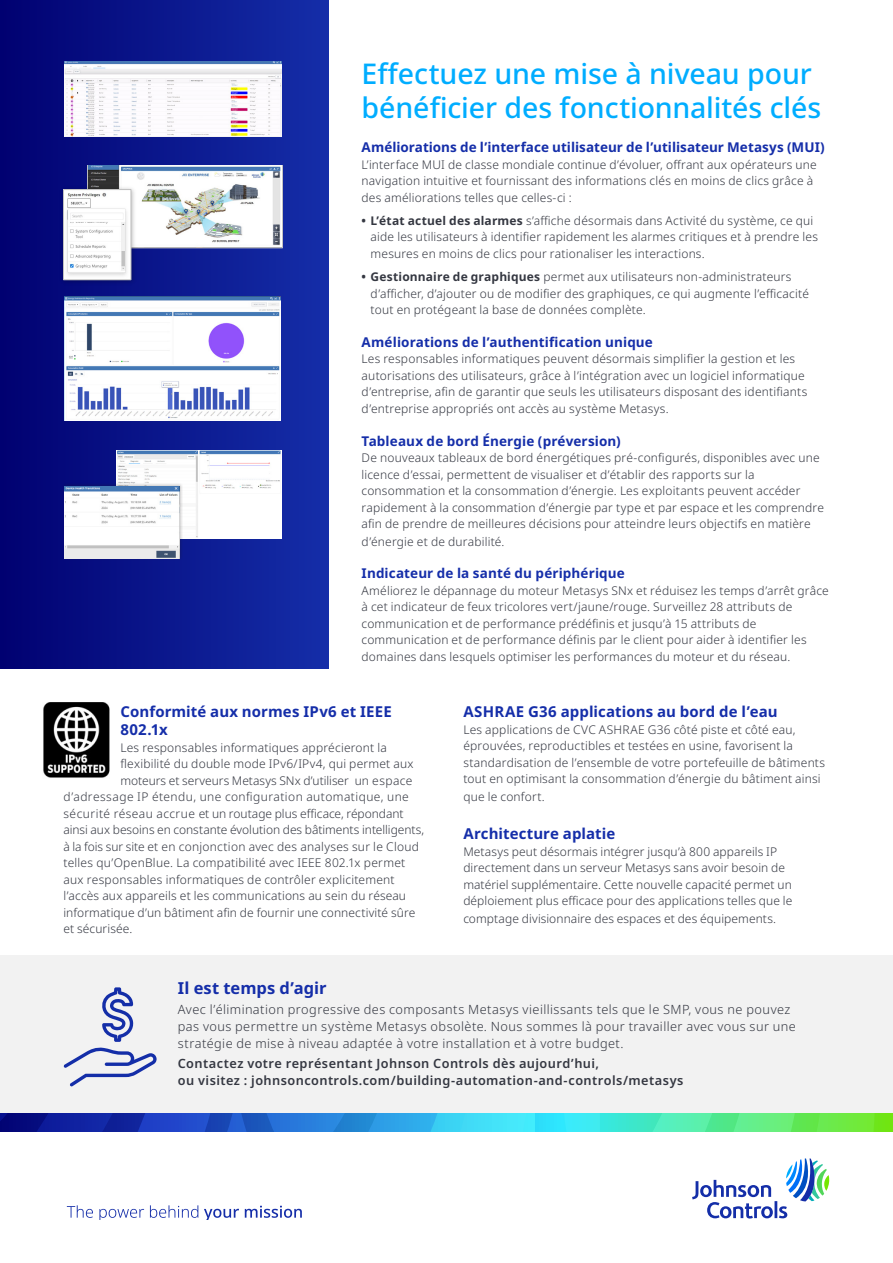
<style>
.page{position:relative;width:893px;height:1263px;background:#fff}
.page>*{position:absolute;margin:0;border:0;box-sizing:border-box;transform-origin:0 0}
.t1{font:500 28.5px/34.2px "Noto Sans";letter-spacing:-.005em;color:#00adff}
.t2{font:700 16.5px "Noto Sans";letter-spacing:.005em;color:#152ea9}
.t3{font:700 15px/18px "Noto Sans";letter-spacing:.005em;color:#152ea9}
.t4{font:700 13.5px "Noto Sans";letter-spacing:.005em;color:#152ea9}
.t5{font:300 12.75px/17.2px "Noto Sans";letter-spacing:.035em;color:#343741}
.t6{font:600 12.75px "Noto Sans";letter-spacing:.035em;color:#343741}
.t7{font:300 12px/16.5px "Noto Sans";letter-spacing:.015em;color:#343741}
.t8{font:300 12px "Noto Sans";letter-spacing:-.005em;color:#343741}
.t9{font:300 12px "Noto Sans";letter-spacing:.035em;color:#343741}
.s1{font-weight:700}
</style>
<div class="page">
<svg style="left:692px;top:1158px;width:137px;height:60px"></svg>
<div style="left:0;top:955px;width:893px;height:159px;background:#f2f2f2"></div>
<div style="left:0;top:0;width:329px;height:669px;background:linear-gradient(to right,#020272,#1932aa)"></div>
<svg style="left:64px;top:987px;width:93px;height:99px"></svg>
<svg style="left:531px;top:1114px;width:362px;height:18px;background:#41e5b9"></svg>
<svg style="left:0;top:1114px;width:531px;height:18px;background:#236dc8"></svg>
<svg style="left:560px;top:1114px;width:40px;height:18px"></svg>
<svg style="left:637px;top:1114px;width:238px;height:18px;background:#5eeb7e"></svg>
<svg style="left:67px;top:1205px;width:26px;height:13px"></svg>
<svg style="left:99px;top:1209px;width:45px;height:11px"></svg>
<svg style="left:150px;top:1205px;width:48px;height:13px"></svg>
<svg style="left:204px;top:1209px;width:35px;height:11px"></svg>
<svg style="left:245px;top:1205px;width:57px;height:13px"></svg>
<img style="left:43px;top:702px;width:67px;height:76px">
<img style="left:116px;top:450px;width:165px;height:89px">
<div style="left:62px;top:482px;width:121px;height:78px;background:#231f20;opacity:.25"></div>
<img style="left:64px;top:486px;width:115px;height:73px">
<img style="left:87px;top:165px;width:196px;height:83px">
<img style="left:58px;top:184px;width:81px;height:103px">
<img style="left:65px;top:191px;width:64px;height:87px">
<div style="left:63px;top:189px;width:68px;height:91px;border:1px solid #bfbfbf"></div>
<img style="left:64px;top:297px;width:216px;height:123px">
<img style="left:64px;top:61px;width:217px;height:75px">
<p class="t1" style="left:362px;top:57px;width:461px">Effectuez une mise à niveau pour bénéficier des fonctionnalités clés</p>
<p class="t4" style="left:362px;top:138px;width:465px">Améliorations de l’interface utilisateur de l’utilisateur Metasys (MUI)</p>
<p class="t7" style="left:362px;top:156px;width:457px">L’interface MUI de classe mondiale continue d’évoluer, offrant aux opérateurs une navigation intuitive et fournissant des informations clés en moins de clics grâce à des améliorations telles que celles-ci :</p>
<p class="t7" style="left:371px;top:213px;width:449px;text-indent:-9px"><span class="s1">• L’état actuel des alarmes</span> s’affiche désormais dans Activité du système, ce qui aide les utilisateurs à identifier rapidement les alarmes critiques et à prendre les mesures en moins de clics pour rationaliser les interactions.</p>
<p class="t7" style="left:371px;top:269px;width:440px;text-indent:-9px"><span class="s1">• Gestionnaire de graphiques</span> permet aux utilisateurs non-administrateurs d’afficher, d’ajouter ou de modifier des graphiques, ce qui augmente l’efficacité tout en protégeant la base de données complète.</p>
<p class="t4" style="left:362px;top:332px;width:293px">Améliorations de l’authentification unique</p>
<p class="t7" style="left:362px;top:351px;width:447px">Les responsables informatiques peuvent désormais simplifier la gestion et les autorisations des utilisateurs, grâce à l’intégration avec un logiciel informatique d’entreprise, afin de garantir que seuls les utilisateurs disposant des identifiants d’entreprise appropriés ont accès au système Metasys.</p>
<p class="t4" style="left:362px;top:431px;width:261px">Tableaux de bord Énergie (préversion)</p>
<p class="t7" style="left:362px;top:450px;width:464px">De nouveaux tableaux de bord énergétiques pré-configurés, disponibles avec une licence d’essai, permettent de visualiser et d’établir des rapports sur la consommation et la consommation d’énergie. Les exploitants peuvent accéder rapidement à la consommation d’énergie par type et par espace et les comprendre afin de prendre de meilleures décisions pour atteindre leurs objectifs en matière d’énergie et de durabilité.</p>
<p class="t4" style="left:362px;top:564px;width:265px">Indicateur de la santé du périphérique</p>
<p class="t7" style="left:362px;top:582px;width:469px">Améliorez le dépannage du moteur Metasys SNx et réduisez les temps d’arrêt grâce à cet indicateur de feux tricolores vert/jaune/rouge. Surveillez 28 attributs de communication et de performance prédéfinis et jusqu’à 15 attributs de communication et de performance définis par le client pour aider à identifier les domaines dans lesquels optimiser les performances du moteur et du réseau.</p>
<p class="t3" style="left:120px;top:703px;width:273px">Conformité aux normes IPv6 et IEEE<br>802.1x</p>
<p class="t7" style="left:120px;top:739px;width:268px">Les responsables informatiques apprécieront la</p>
<p class="t7" style="left:120px;top:756px;width:295px">flexibilité du double mode IPv6/IPv4, qui permet aux</p>
<p class="t7" style="left:120px;top:772px;width:294px">moteurs et serveurs Metasys SNx d’utiliser un espace</p>
<p class="t9" style="left:63px;top:788px;width:347px">d’adressage IP étendu, une configuration automatique, une</p>
<p class="t7" style="left:63px;top:805px;width:342px">sécurité réseau accrue et un routage plus efficace, répondant</p>
<p class="t8" style="left:63px;top:821px;width:362px">ainsi aux besoins en constante évolution des bâtiments intelligents,</p>
<p class="t7" style="left:63px;top:838px;width:357px">à la fois sur site et en conjonction avec des analyses sur le Cloud</p>
<p class="t7" style="left:63px;top:855px;width:343px">telles qu’OpenBlue. La compatibilité avec IEEE 802.1x permet</p>
<p class="t7" style="left:63px;top:871px;width:333px">aux responsables informatiques de contrôler explicitement</p>
<p class="t7" style="left:63px;top:888px;width:344px">l’accès aux appareils et les communications au sein du réseau</p>
<p class="t7" style="left:63px;top:904px;width:353px">informatique d’un bâtiment afin de fournir une connectivité sûre</p>
<p class="t7" style="left:63px;top:921px;width:70px">et sécurisée.</p>
<p class="t3" style="left:463px;top:703px;width:316px">ASHRAE G36 applications au bord de l’eau</p>
<p class="t7" style="left:463px;top:721px;width:363px">Les applications de CVC ASHRAE G36 côté piste et côté eau, éprouvées, reproductibles et testées en usine, favorisent la standardisation de l’ensemble de votre portefeuille de bâtiments tout en optimisant la consommation d’énergie du bâtiment ainsi</p>
<p class="t7" style="left:463px;top:789px;width:83px">que le confort.</p>
<p class="t3" style="left:463px;top:825px;width:154px">Architecture aplatie</p>
<p class="t7" style="left:463px;top:843px;width:331px">Metasys peut désormais intégrer jusqu’à 800 appareils IP directement dans un serveur Metasys sans avoir besoin de matériel supplémentaire. Cette nouvelle capacité permet un déploiement plus efficace pour des applications telles que le</p>
<p class="t7" style="left:463px;top:911px;width:314px">comptage divisionnaire des espaces et des équipements.</p>
<p class="t2" style="left:178px;top:976px;width:150px">Il est temps d’agir</p>
<p class="t5" style="left:178px;top:1001px;width:619px">Avec l’élimination progressive des composants Metasys vieillissants tels que le SMP, vous ne pouvez pas vous permettre un système Metasys obsolète. Nous sommes là pour travailler avec vous sur une stratégie de mise à niveau adaptée à votre installation et à votre budget.</p>
<p class="t6" style="left:178px;top:1054px;width:423px">Contactez votre représentant Johnson Controls dès aujourd’hui,</p>
<p class="t6" style="left:178px;top:1071px;width:507px">ou visitez : johnsoncontrols.com/building-automation-and-controls/metasys</p>
</div>
